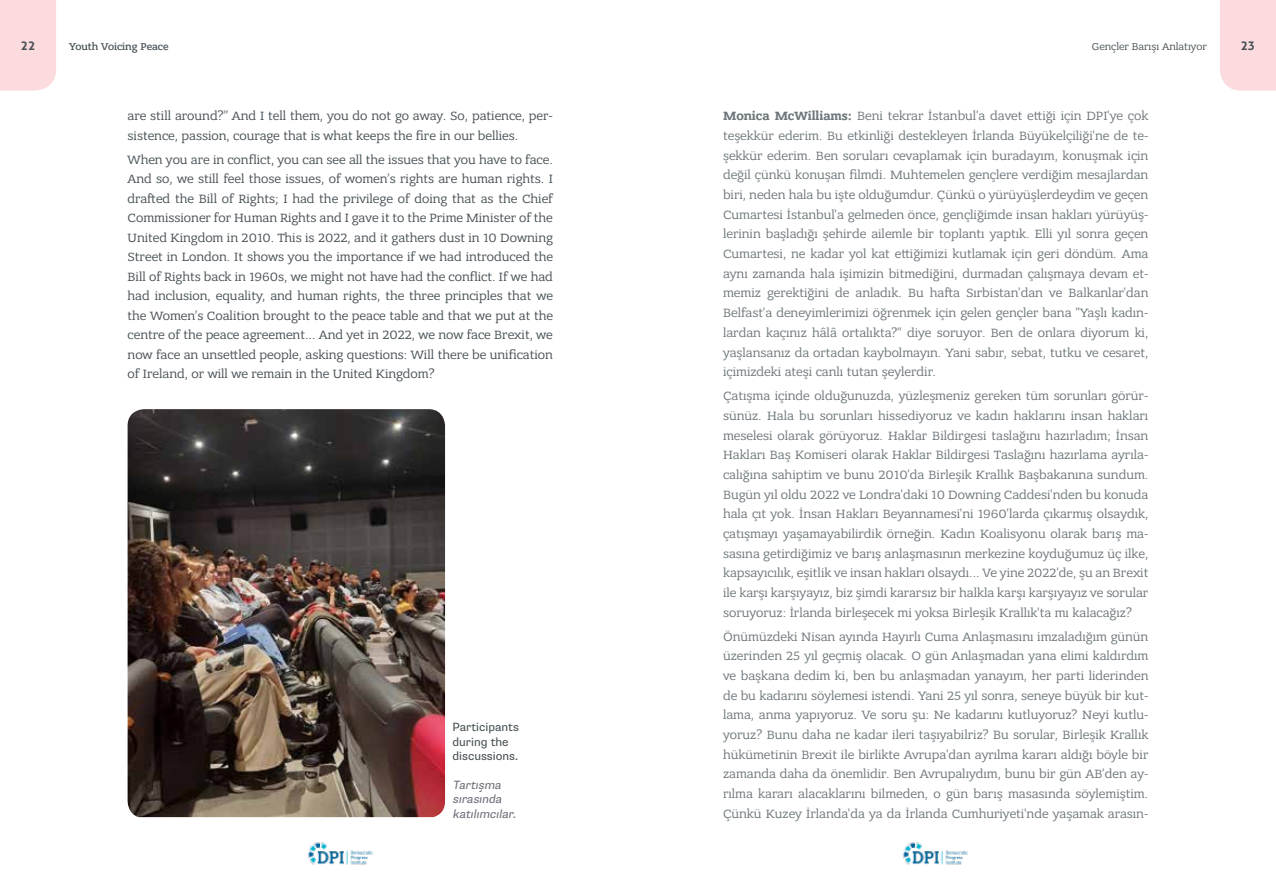
<style>
.page{position:relative;width:1276px;height:893px;background:#fff}
.page>*{position:absolute;margin:0;border:0;box-sizing:border-box;transform-origin:0 0}
.t1{font:12.75px/19.6px "Bandera Pro";color:#6e777c;text-align:justify}
.t2{font:12.75px/19.5px "Bandera Pro";color:#485156}
.t3{font:12px/14.4px "Supria Sans";color:#485156}
.t4{font:italic 12px/14.4px "Supria Sans";color:#6f707a}
.t5{font:700 12px "Aller";color:#485156}
.t6{font:10.5px "Bandera Pro";color:#485156}
.t7{font:500 10.5px "Bandera Pro";color:#485156}
.s1{font-weight:700}
</style>
<div class="page">
<div style="left:0;top:0;width:56px;height:91px;background:#fbdbdd"></div>
<div style="left:1220px;top:0;width:56px;height:91px;background:#fbdbdd"></div>
<img style="left:307px;top:842px;width:66px;height:23px">
<img style="left:902px;top:842px;width:66px;height:23px">
<img style="left:128px;top:409px;width:317px;height:408px">
<p class="t5" style="left:21px;top:38px;width:16px">22</p>
<p class="t7" style="left:69px;top:40px;width:101px">Youth Voicing Peace</p>
<p class="t6" style="left:1091px;top:40px;width:117px">Gençler Barışı Anlatıyor</p>
<p class="t5" style="left:1240px;top:38px;width:16px">23</p>
<p class="t2" style="left:128px;top:106px;width:427px">are still around?” And I tell them, you do not go away. So, patience, per&shy;sistence, passion, courage that is what keeps the fire in our bellies.</p>
<p class="t2" style="left:128px;top:150px;width:427px;text-align:justify">When you are in conflict, you can see all the issues that you have to face.<br>And so, we still feel those issues, of women’s rights are human rights. I drafted the Bill of Rights; I had the privilege of doing that as the Chief Commissioner for Human Rights and I gave it to the Prime Minister of the United Kingdom in 2010. This is 2022, and it gathers dust in 10 Downing Street in London. It shows you the importance if we had introduced the Bill of Rights back in 1960s, we might not have had the conflict. If we had had inclusion, equality, and human rights, the three principles that we the Women’s Coalition brought to the peace table and that we put at the centre of the peace agreement... And yet in 2022, we now face Brexit, we now face an unsettled people, asking questions: Will there be unification of Ireland, or will we remain in the United Kingdom?</p>
<p class="t3" style="left:452px;top:720px;width:68px">Participants during the discussions.</p>
<p class="t4" style="left:452px;top:778px;width:67px">Tartışma sırasında katılımcılar.</p>
<p class="t1" style="left:723px;top:106px;width:427px"><span class="s1">Monica McWilliams:</span> Beni tekrar İstanbul'a davet ettiği için DPI'ye çok teşekkür ederim. Bu etkinliği destekleyen İrlanda Büyükelçiliği'ne de te&shy;şekkür ederim. Ben soruları cevaplamak için buradayım, konuşmak için değil çünkü konuşan filmdi. Muhtemelen gençlere verdiğim mesajlardan biri, neden hala bu işte olduğumdur. Çünkü o yürüyüşlerdeydim ve geçen Cumartesi İstanbul'a gelmeden önce, gençliğimde insan hakları yürüyüş&shy;lerinin başladığı şehirde ailemle bir toplantı yaptık. Elli yıl sonra geçen Cumartesi, ne kadar yol kat ettiğimizi kutlamak için geri döndüm. Ama aynı zamanda hala işimizin bitmediğini, durmadan çalışmaya devam et&shy;memiz gerektiğini de anladık. Bu hafta Sırbistan'dan ve Balkanlar'dan Belfast'a deneyimlerimizi öğrenmek için gelen gençler bana "Yaşlı kadın&shy;lardan kaçınız hâlâ ortalıkta?" diye soruyor. Ben de onlara diyorum ki, yaşlansanız da ortadan kaybolmayın. Yani sabır, sebat, tutku ve cesaret, içimizdeki ateşi canlı tutan şeylerdir.</p>
<p class="t1" style="left:723px;top:386px;width:427px">Çatışma içinde olduğunuzda, yüzleşmeniz gereken tüm sorunları görür&shy;sünüz. Hala bu sorunları hissediyoruz ve kadın haklarını insan hakları meselesi olarak görüyoruz. Haklar Bildirgesi taslağını hazırladım; İnsan Hakları Baş Komiseri olarak Haklar Bildirgesi Taslağını hazırlama ayrıla&shy;calığına sahiptim ve bunu 2010'da Birleşik Krallık Başbakanına sundum.<br>Bugün yıl oldu 2022 ve Londra'daki 10 Downing Caddesi'nden bu konuda hala çıt yok. İnsan Hakları Beyannamesi'ni 1960'larda çıkarmış olsaydık, çatışmayı yaşamayabilirdik örneğin. Kadın Koalisyonu olarak barış ma&shy;sasına getirdiğimiz ve barış anlaşmasının merkezine koyduğumuz üç ilke, kapsayıcılık, eşitlik ve insan hakları olsaydı... Ve yine 2022'de, şu an Brexit ile karşı karşıyayız, biz şimdi kararsız bir halkla karşı karşıyayız ve sorular soruyoruz: İrlanda birleşecek mi yoksa Birleşik Krallık'ta mı kalacağız?</p>
<p class="t1" style="left:723px;top:627px;width:427px">Önümüzdeki Nisan ayında Hayırlı Cuma Anlaşmasını imzaladığım günün üzerinden 25 yıl geçmiş olacak. O gün Anlaşmadan yana elimi kaldırdım ve başkana dedim ki, ben bu anlaşmadan yanayım, her parti liderinden de bu kadarını söylemesi istendi. Yani 25 yıl sonra, seneye büyük bir kut&shy;lama, anma yapıyoruz. Ve soru şu: Ne kadarını kutluyoruz? Neyi kutlu&shy;yoruz? Bunu daha ne kadar ileri taşıyabilriz? Bu sorular, Birleşik Krallık hükümetinin Brexit ile birlikte Avrupa'dan ayrılma kararı aldığı böyle bir zamanda daha da önemlidir. Ben Avrupalıydım, bunu bir gün AB'den ay&shy;rılma kararı alacaklarını bilmeden, o gün barış masasında söylemiştim.<br>Çünkü Kuzey İrlanda'da ya da İrlanda Cumhuriyeti'nde yaşamak arasın-</p>
</div>
